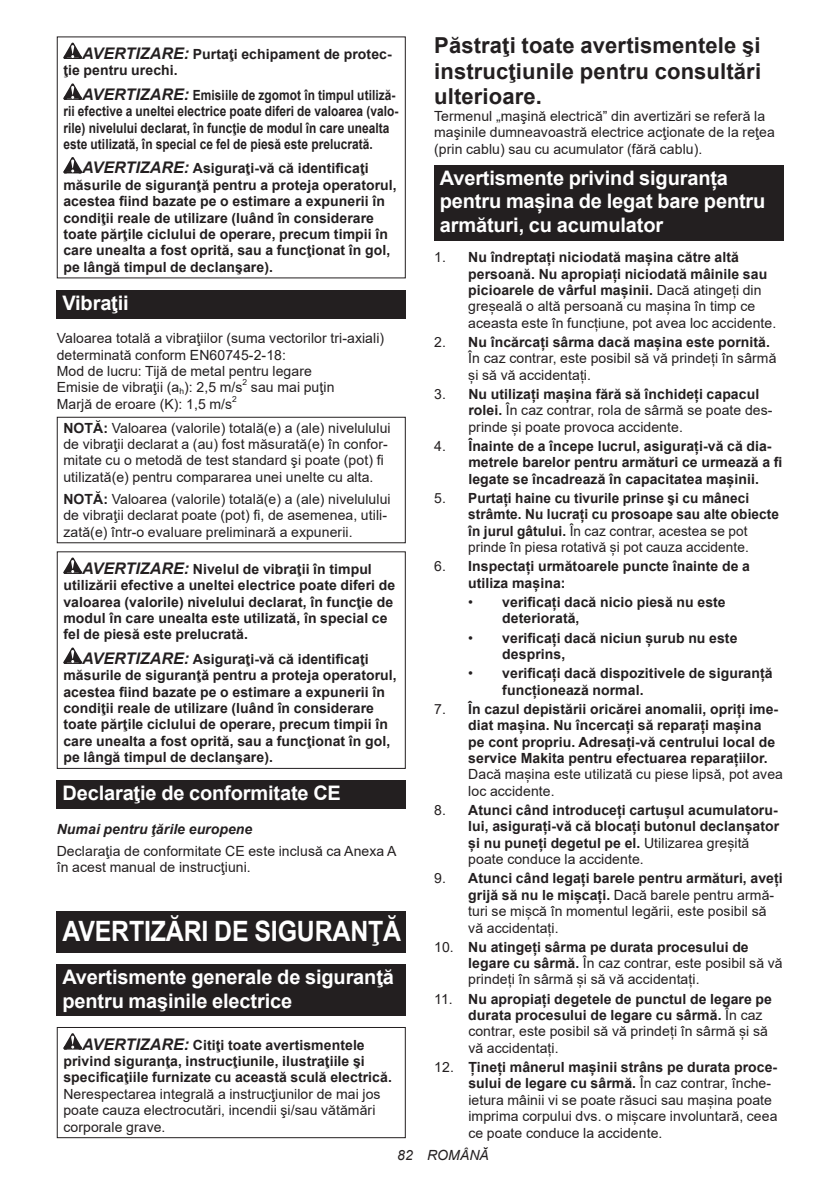
<style>
.page{position:relative;width:840px;height:1191px;background:#fff}
.page>*{position:absolute;margin:0;border:0;box-sizing:border-box;transform-origin:0 0}
.t1{font:700 28px "Arial";letter-spacing:-.01em;color:#fff;scale:.89 1}
.t2{font:700 22px/25.8px "Arial";letter-spacing:.005em;color:#231f20;text-align:justify}
.t3{font:700 20px/23.4px "Arial";letter-spacing:-.01em;color:#fff}
.t4{font:700 14px/16.4px "Arial";letter-spacing:.005em;color:#231f20}
.t5{font:14px/16.4px "Arial";letter-spacing:.005em;color:#231f20}
.t6{font:700 14px/16.4px "Arial";letter-spacing:.005em;color:#231f20;scale:.85 1}
.t7{font:italic 700 14px "Arial";letter-spacing:.005em;color:#231f20}
.t8{font:italic 14px "Arial";letter-spacing:.005em;color:#231f20}
.t9{font:8.4px "Arial";color:#231f20}
.s1{font-style:italic;font-size:16px}
.s2{font-weight:700}
.s3{font-weight:400}
</style>
<div class="page">
<svg style="left:63px;top:43px;width:19px;height:16px"></svg>
<svg style="left:63px;top:83px;width:19px;height:17px"></svg>
<svg style="left:63px;top:157px;width:19px;height:16px"></svg>
<div style="left:57px;top:290px;width:348px;height:28px;background:#231f20"></div>
<div style="left:57px;top:417px;width:348px;height:126px;border:1px solid #231f20"></div>
<svg style="left:63px;top:557px;width:19px;height:17px"></svg>
<svg style="left:63px;top:647px;width:19px;height:17px"></svg>
<div style="left:57px;top:551px;width:348px;height:218px;border:1px solid #231f20"></div>
<div style="left:57px;top:780px;width:348px;height:28px;background:#231f20"></div>
<div style="left:57px;top:911px;width:348px;height:41px;background:#231f20"></div>
<div style="left:57px;top:964px;width:348px;height:52px;background:#231f20"></div>
<svg style="left:63px;top:1033px;width:19px;height:16px"></svg>
<div style="left:57px;top:1027px;width:348px;height:111px;border:1px solid #231f20"></div>
<div style="left:434px;top:165px;width:348px;height:75px;background:#231f20"></div>
<p class="t4" style="left:63px;top:46px;width:329px;text-indent:19px"><span class="s1">AVERTIZARE:</span> Purtaţi echipament de protec&shy;ţie pentru urechi.</p>
<p class="t6" style="left:63px;top:87px;width:395px;text-indent:19px"><span class="s1">AVERTIZARE:</span> Emisiile de zgomot în timpul utiliză&shy;rii efective a uneltei electrice poate diferi de valoarea (valo&shy;rile) nivelului declarat, în funcţie de modul în care unealta este utilizată, în special ce fel de piesă este prelucrată.</p>
<p class="t4" style="left:63px;top:160px;width:334px;text-indent:19px"><span class="s1">AVERTIZARE:</span> Asiguraţi-vă că identificaţi măsurile de siguranţă pentru a proteja operatorul, acestea fiind bazate pe o estimare a expunerii în condiţii reale de utilizare (luând în considerare toate părţile ciclului de operare, precum timpii în care unealta a fost oprită, sau a funcţionat în gol, pe lângă timpul de declanşare).</p>
<h3 class="t3" style="left:62px;top:291px;width:68px">Vibraţii</h3>
<p class="t5" style="left:57px;top:330px;width:329px">Valoarea totală a vibraţiilor (suma vectorilor tri-axiali) determinată conform EN60745-2-18:<br>Mod de lucru: Tijă de metal pentru legare<br>Emisie de vibraţii (a<sub>h</sub>): 2,5 m/s</p>
<p class="t9" style="left:242px;top:376px;width:6px">2</p>
<p class="t5" style="left:251px;top:379px;width:85px">sau mai puţin</p>
<p class="t5" style="left:57px;top:395px;width:177px">Marjă de eroare (K): 1,5 m/s</p>
<p class="t9" style="left:232px;top:393px;width:6px">2</p>
<p class="t5" style="left:63px;top:419px;width:328px"><span class="s2">NOTĂ:</span> Valoarea (valorile) totală(e) a (ale) nivelulului de vibraţii declarat a (au) fost măsurată(e) în confor&shy;mitate cu o metodă de test standard şi poate (pot) fi utilizată(e) pentru compararea unei unelte cu alta.</p>
<p class="t5" style="left:63px;top:490px;width:328px"><span class="s2">NOTĂ:</span> Valoarea (valorile) totală(e) a (ale) nivelulului de vibraţii declarat poate (pot) fi, de asemenea, utili&shy;zată(e) într-o evaluare preliminară a expunerii.</p>
<p class="t4" style="left:63px;top:561px;width:333px;text-indent:19px"><span class="s1">AVERTIZARE:</span> Nivelul de vibraţii în timpul utilizării efective a uneltei electrice poate diferi de valoarea (valorile) nivelului declarat, în funcţie de modul în care unealta este utilizată, în special ce fel de piesă este prelucrată.</p>
<p class="t4" style="left:63px;top:651px;width:334px;text-indent:19px"><span class="s1">AVERTIZARE:</span> Asiguraţi-vă că identificaţi măsurile de siguranţă pentru a proteja operatorul, acestea fiind bazate pe o estimare a expunerii în condiţii reale de utilizare (luând în considerare toate părţile ciclului de operare, precum timpii în care unealta a fost oprită, sau a funcţionat în gol, pe lângă timpul de declanşare).</p>
<h3 class="t3" style="left:62px;top:781px;width:280px">Declaraţie de conformitate CE</h3>
<p class="t7" style="left:57px;top:819px;width:197px">Numai pentru ţările europene</p>
<p class="t5" style="left:57px;top:842px;width:341px">Declaraţia de conformitate CE este inclusă ca Anexa A în acest manual de instrucţiuni.</p>
<h1 class="t1" style="left:62px;top:912px;width:382px">AVERTIZĂRI DE SIGURANŢĂ</h1>
<h3 class="t3" style="left:62px;top:965px;width:333px">Avertismente generale de siguranţă pentru maşinile electrice</h3>
<p class="t4" style="left:63px;top:1036px;width:330px;text-indent:19px"><span class="s1">AVERTIZARE:</span> Citiţi toate avertismentele privind siguranţa, instrucţiunile, ilustraţiile şi specificaţiile furnizate cu această sculă electrică.</p>
<p class="t5" style="left:63px;top:1085px;width:318px">Nerespectarea integrală a instrucţiunilor de mai jos poate cauza electrocutări, incendii şi/sau vătămări corporale grave.</p>
<h2 class="t2" style="left:434px;top:33px;width:328px">Păstraţi toate avertismentele şi instrucţiunile pentru consultări ulterioare.</h2>
<p class="t5" style="left:434px;top:108px;width:342px">Termenul „maşină electrică” din avertizări se referă la maşinile dumneavoastră electrice acţionate de la reţea (prin cablu) sau cu acumulator (fără cablu).</p>
<h3 class="t3" style="left:439px;top:166px;width:327px">Avertismente privind siguranța pentru mașina de legat bare pentru armături, cu acumulator</h3>
<p class="t4" style="left:468px;top:249px;width:309px;text-indent:-34px"><span class="s3">1.</span> Nu îndreptați niciodată mașina către altă persoană. Nu apropiați niciodată mâinile sau picioarele de vârful mașinii. <span class="s3">Dacă atingeți din greșeală o altă persoană cu mașina în timp ce aceasta este în funcțiune, pot avea loc accidente.</span></p>
<p class="t5" style="left:468px;top:334px;width:309px;text-indent:-34px">2. <span class="s2">Nu încărcați sârma dacă mașina este pornită.<br></span>În caz contrar, este posibil să vă prindeți în sârmă și să vă accidentați.</p>
<p class="t5" style="left:468px;top:386px;width:305px;text-indent:-34px">3. <span class="s2">Nu utilizați mașina fără să închideți capacul rolei.</span> În caz contrar, rola de sârmă se poate des&shy;prinde și poate provoca accidente.</p>
<p class="t4" style="left:468px;top:438px;width:315px;text-indent:-34px"><span class="s3">4.</span> Înainte de a începe lucrul, asigurați-vă că dia&shy;metrele barelor pentru armături ce urmează a fi legate se încadrează în capacitatea mașinii.</p>
<p class="t4" style="left:468px;top:490px;width:312px;text-indent:-34px"><span class="s3">5.</span> Purtați haine cu tivurile prinse şi cu mâneci strâmte. Nu lucrați cu prosoape sau alte obiecte în jurul gâtului. <span class="s3">În caz contrar, acestea se pot prinde în piesa rotativă și pot cauza accidente.</span></p>
<p class="t4" style="left:468px;top:558px;width:283px;text-indent:-34px"><span class="s3">6.</span> Inspectați următoarele puncte înainte de a utiliza mașina:</p>
<p class="t4" style="left:502px;top:594px;width:225px;text-indent:-34px"><span class="s3">•</span> verificați dacă nicio piesă nu este deteriorată,</p>
<p class="t4" style="left:502px;top:629px;width:236px;text-indent:-34px"><span class="s3">•</span> verificați dacă niciun șurub nu este desprins,</p>
<p class="t4" style="left:502px;top:665px;width:272px;text-indent:-34px"><span class="s3">•</span> verificați dacă dispozitivele de siguranță funcționează normal.</p>
<p class="t4" style="left:468px;top:701px;width:311px;text-indent:-34px"><span class="s3">7.</span> În cazul depistării oricărei anomalii, opriți ime&shy;diat mașina. Nu încercați să reparați mașina pe cont propriu. Adresați-vă centrului local de service Makita pentru efectuarea reparațiilor.</p>
<p class="t5" style="left:468px;top:766px;width:316px">Dacă mașina este utilizată cu piese lipsă, pot avea loc accidente.</p>
<p class="t4" style="left:468px;top:802px;width:312px;text-indent:-34px"><span class="s3">8.</span> Atunci când introduceți cartușul acumulatoru&shy;lui, asigurați-vă că blocați butonul declanșator și nu puneți degetul pe el. <span class="s3">Utilizarea greșită poate conduce la accidente.</span></p>
<p class="t5" style="left:468px;top:870px;width:316px;text-indent:-34px">9. <span class="s2">Atunci când legați barele pentru armături, aveți grijă să nu le mișcați.</span> Dacă barele pentru armă&shy;turi se mișcă în momentul legării, este posibil să vă accidentați.</p>
<p class="t5" style="left:468px;top:938px;width:316px;text-indent:-34px">10. <span class="s2">Nu atingeți sârma pe durata procesului de legare cu sârmă.</span> În caz contrar, este posibil să vă prindeți în sârmă și să vă accidentați.</p>
<p class="t4" style="left:468px;top:990px;width:305px;text-indent:-34px"><span class="s3">11.</span> Nu apropiați degetele de punctul de legare pe durata procesului de legare cu sârmă. <span class="s3">În caz contrar, este posibil să vă prindeți în sârmă și să vă accidentați.</span></p>
<p class="t5" style="left:468px;top:1058px;width:310px;text-indent:-34px">12. <span class="s2">Țineți mânerul mașinii strâns pe durata proce&shy;sului de legare cu sârmă.</span> În caz contrar, înche&shy;ietura mâinii vi se poate răsuci sau mașina poate imprima corpului dvs. o mișcare involuntară, ceea ce poate conduce la accidente.</p>
<p class="t8" style="left:397px;top:1146px;width:93px">82 ROMÂNĂ</p>
</div>
